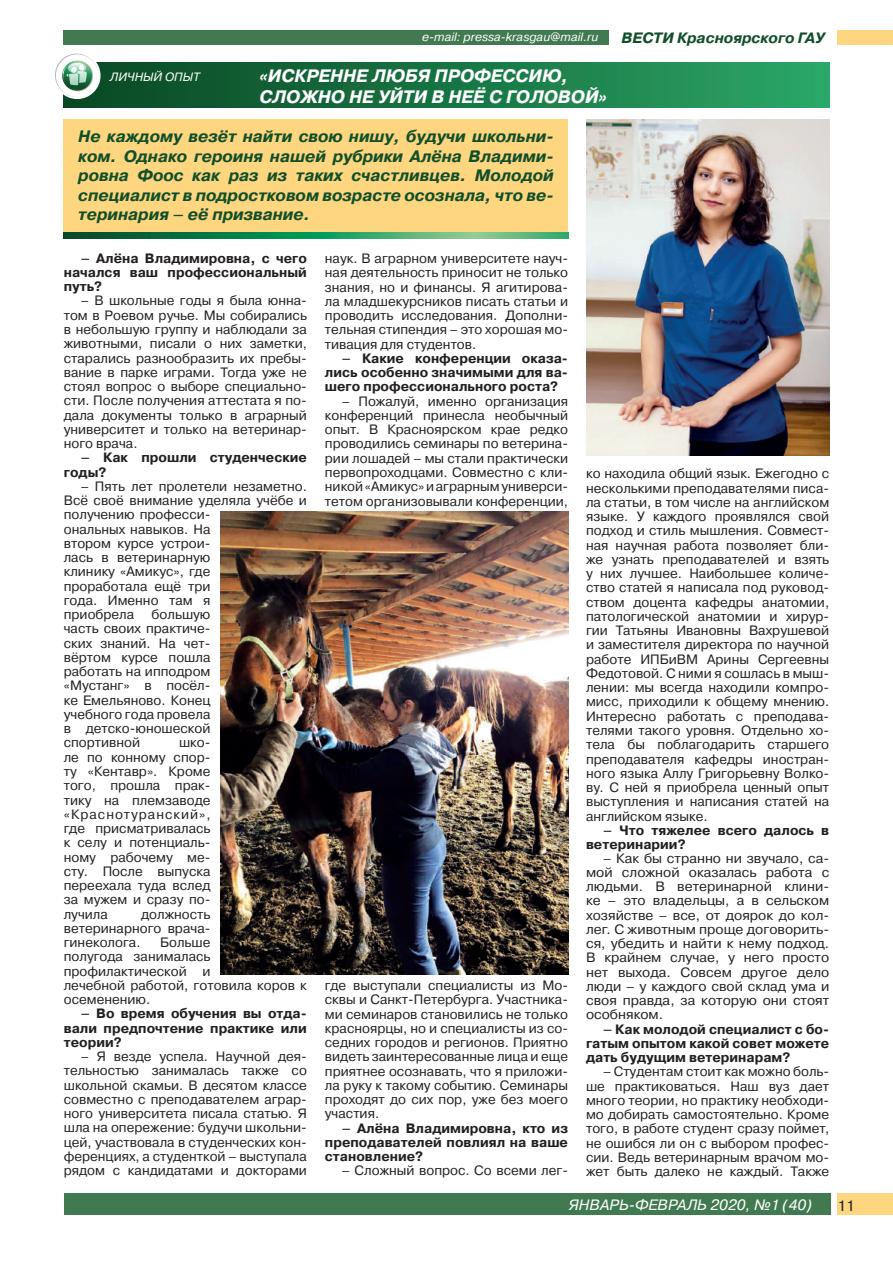
<style>
.page{position:relative;width:893px;height:1263px;background:#fff}
.page>*{position:absolute;margin:0;border:0;box-sizing:border-box;transform-origin:0 0}
.t1{font:italic 700 18px/21px "Pragmatica C";color:#fff}
.t2{font:italic 700 16.5px/19.5px "Pragmatica WINC";color:#104f29;text-align:justify}
.t3{font:italic 15px "Pragmatica C";color:#fff}
.t4{font:italic 700 15px "Pragmatica C";color:#104f29}
.t5{font:15px "Pragmatica WINC";color:#231f20}
.t6{font:13.5px/14.2px "Pragmatica WINC";color:#231f20;text-align:justify}
.t7{font:700 13.5px/14.2px "Pragmatica WINC";color:#231f20;text-align:justify}
.t8{font:italic 12px "Pragmatica C";color:#fff}
</style>
<div class="page">
<div style="left:64px;top:1194px;width:766px;height:21px;background:#417a50"></div>
<div style="left:838px;top:1194px;width:55px;height:21px;background:#fed67f"></div>
<div style="left:64px;top:30px;width:545px;height:15px;background:#417a50"></div>
<div style="left:838px;top:30px;width:55px;height:15px;background:#fed67f"></div>
<div style="left:64px;top:63px;width:765px;height:45px;background:linear-gradient(to right,#094622,#2aa567)"></div>
<svg style="left:54px;top:52px;width:47px;height:47px"></svg>
<svg style="left:55px;top:54px;width:43px;height:43px"></svg>
<div style="left:64px;top:119px;width:504px;height:115px;background:#fed67f"></div>
<svg style="left:64px;top:232px;width:504px;height:6px;background:#2c945b"></svg>
<img style="left:586px;top:119px;width:243px;height:337px">
<img style="left:220px;top:511px;width:348px;height:464px">
<p class="t8" style="left:110px;top:70px;width:92px">ЛИЧНЫЙ ОПЫТ</p>
<p class="t8" style="left:422px;top:31px;width:178px">e-mail: pressa-krasgau@mail.ru</p>
<p class="t4" style="left:622px;top:29px;width:205px">ВЕСТИ Красноярского ГАУ</p>
<h1 class="t1" style="left:260px;top:65px;width:349px">«ИСКРЕННЕ ЛЮБЯ ПРОФЕССИЮ,<br>СЛОЖНО НЕ УЙТИ В НЕЁ С ГОЛОВОЙ»</h1>
<p class="t2" style="left:78px;top:127px;width:477px">Не каждому везёт найти свою нишу, будучи школьни&shy;ком. Однако героиня нашей рубрики Алёна Владими&shy;ровна Фоос как раз из таких счастливцев. Молодой специалист в подростковом возрасте осознала, что ве&shy;теринария – её призвание.</p>
<p class="t7" style="left:64px;top:251px;width:245px;text-indent:17px">– Алёна Владимировна, с чего начался ваш профессиональный путь?</p>
<p class="t6" style="left:64px;top:294px;width:245px;text-indent:17px">– В школьные годы я была юнна&shy;том в Роевом ручье. Мы собирались в небольшую группу и наблюдали за животными, писали о них заметки, старались разнообразить их пребы&shy;вание в парке играми. Тогда уже не стоял вопрос о выборе специально&shy;сти. После получения аттестата я по&shy;дала документы только в аграрный университет и только на ветеринар&shy;ного врача.</p>
<p class="t7" style="left:64px;top:451px;width:245px;text-indent:17px">– Как прошли студенческие годы?</p>
<p class="t6" style="left:64px;top:479px;width:245px;text-align:left;text-indent:17px">– Пять лет пролетели незаметно.<br>Всё своё внимание уделяла учёбе и получению професси-<br>ональных навыков. На<br>втором курсе устрои-<br>лась в ветеринарную<br>клинику «Амикус», где<br>проработала ещё три<br>года. Именно там я<br>приобрела</p>
<p class="t6" style="left:325px;top:251px;width:245px">наук. В аграрном университете науч&shy;ная деятельность приносит не только знания, но и финансы. Я агитирова&shy;ла младшекурсников писать статьи и проводить исследования. Дополни&shy;тельная стипендия – это хорошая мо&shy;тивация для студентов.</p>
<p class="t7" style="left:325px;top:351px;width:245px;text-indent:17px">– Какие конференции оказа&shy;лись особенно значимыми для ва&shy;шего профессионального роста?</p>
<p class="t6" style="left:325px;top:394px;width:245px;text-indent:17px">– Пожалуй, именно организация конференций принесла необычный опыт. В Красноярском крае редко проводились семинары по ветерина&shy;рии лошадей – мы стали практически первопроходцами. Совместно с кли&shy;никой «Амикус» и аграрным универси&shy;тетом организовывали конференции,</p>
<p class="t6" style="left:64px;top:607px;width:148px;text-indent:88px">большую часть своих практиче&shy;ских знаний. На чет&shy;вёртом курсе пошла работать на ипподром «Мустанг» в посёл&shy;ке Емельяново. Конец учебного года провела в детско-юношеской спортивной</p>
<p class="t6" style="left:64px;top:736px;width:148px;text-indent:115px">шко&shy;ле по конному спор&shy;ту «Кентавр». Кроме того, прошла прак&shy;тику на племзаводе «Краснотуранский», где присматривалась к селу и потенциаль&shy;ному рабочему ме&shy;сту. После выпуска переехала туда вслед за мужем и сразу по&shy;лучила</p>
<p class="t6" style="left:64px;top:907px;width:148px;text-indent:77px">должность ветеринарного врача&shy;гинеколога.</p>
<p class="t6" style="left:64px;top:935px;width:245px;text-align:left;text-indent:96px">Больше<br>полугода занималась профилактической и<br>лечебной работой, готовила коров к осеменению.</p>
<p class="t7" style="left:64px;top:1007px;width:245px;text-indent:17px">– Во время обучения вы отда&shy;вали предпочтение практике или теории?</p>
<p class="t6" style="left:64px;top:1049px;width:245px;text-indent:17px">– Я везде успела. Научной дея&shy;тельностью занималась также со школьной скамьи. В десятом классе совместно с преподавателем аграр&shy;ного университета писала статью. Я шла на опережение: будучи школьни&shy;цей, участвовала в студенческих кон&shy;ференциях, а студенткой – выступала рядом с кандидатами и докторами</p>
<p class="t6" style="left:325px;top:978px;width:245px">где выступали специалисты из Мо&shy;сквы и Санкт-Петербурга. Участника&shy;ми семинаров становились не только красноярцы, но и специалисты из со&shy;седних городов и регионов. Приятно видеть заинтересованные лица и еще приятнее осознавать, что я приложи&shy;ла руку к такому событию. Семинары проходят до сих пор, уже без моего участия.</p>
<p class="t7" style="left:325px;top:1121px;width:245px;text-indent:17px">– Алёна Владимировна, кто из преподавателей повлиял на ваше становление?</p>
<p class="t6" style="left:342px;top:1164px;width:228px">– Сложный вопрос. Со всеми лег-</p>
<p class="t6" style="left:586px;top:467px;width:245px">ко находила общий язык. Ежегодно с несколькими преподавателями писа&shy;ла статьи, в том числе на английском языке. У каждого проявлялся свой подход и стиль мышления. Совмест&shy;ная научная работа позволяет бли&shy;же узнать преподавателей и взять у них лучшее. Наибольшее количе&shy;ство статей я написала под руковод&shy;ством доцента кафедры анатомии, патологической анатомии и хирур&shy;гии Татьяны Ивановны Вахрушевой и заместителя директора по научной работе ИПБиВМ Арины Сергеевны Федотовой. С ними я сошлась в мыш&shy;лении: мы всегда находили компро&shy;мисс, приходили к общему мнению.<br>Интересно работать с преподава&shy;телями такого уровня. Отдельно хо&shy;тела бы поблагодарить старшего преподавателя кафедры иностран&shy;ного языка Аллу Григорьевну Волко&shy;ву. С ней я приобрела ценный опыт выступления и написания статей на английском языке.</p>
<p class="t7" style="left:586px;top:823px;width:245px;text-indent:17px">– Что тяжелее всего далось в ветеринарии?</p>
<p class="t6" style="left:586px;top:851px;width:245px;text-indent:17px">– Как бы странно ни звучало, са&shy;мой сложной оказалась работа с людьми. В ветеринарной клини&shy;ке – это владельцы, а в сельском хозяйстве – все, от доярок до кол&shy;лег. С животным проще договорить&shy;ся, убедить и найти к нему подход.<br>В крайнем случае, у него просто нет выхода. Совсем другое дело люди – у каждого свой склад ума и своя правда, за которую они стоят особняком.</p>
<p class="t7" style="left:586px;top:1022px;width:245px;text-indent:17px">– Как молодой специалист с бо&shy;гатым опытом какой совет можете дать будущим ветеринарам?</p>
<p class="t6" style="left:586px;top:1065px;width:245px;text-indent:17px">– Студентам стоит как можно боль&shy;ше практиковаться. Наш вуз дает много теории, но практику необходи&shy;мо добирать самостоятельно. Кроме того, в работе студент сразу поймет, не ошибся ли он с выбором профес&shy;сии. Ведь ветеринарным врачом мо&shy;жет быть далеко не каждый. Также</p>
<p class="t3" style="left:569px;top:1196px;width:245px">ЯНВАРЬ-ФЕВРАЛЬ 2020, №1 (40)</p>
<p class="t5" style="left:838px;top:1197px;width:19px">11</p>
</div>
